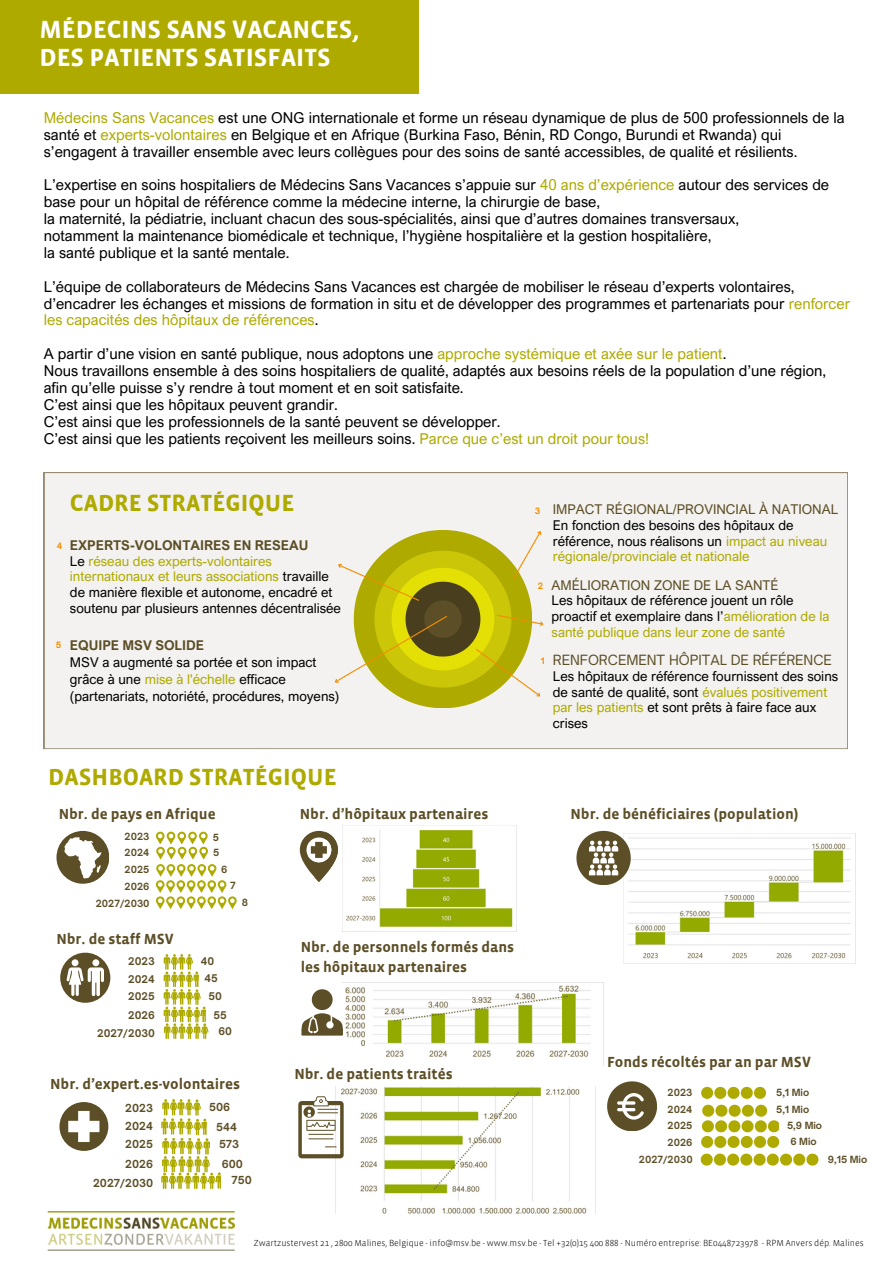
<style>
.page{position:relative;width:894px;height:1264px;background:#fff}
.page>*{position:absolute;margin:0;border:0;box-sizing:border-box;transform-origin:0 0}
.t1{font:700 25.5px/28.2px "Vista Sans";color:#fff}
.t2{font:700 24px "Vista Sans";color:#aeaa00}
.t3{font:15px/16.8px "Arial Nova";color:#000}
.t4{font:700 15px/20.2px "Vista Sans";color:#5c4e26}
.t5{font:13.5px/15.8px "Arial Nova";color:#000}
.t6{font:700 10.65px/18.9px "Open Sauce One";color:#5c4e26;text-align:right}
.t7{font:700 10.2px "Open Sauce One";color:#5c4e26}
.t8{font:700 9.45px "Open Sauce One";color:#5c4e26}
.t9{font:300 9px "Vista Sans";color:#000}
.t10{font:700 8.4px "Open Sauce One";color:#f28e00}
.s1{color:#aeaa00}
.s2{font-weight:700;color:#5c4e26}
.s3{color:#5c4e26}
.s4{font-family:"Open Sauce One";color:#5c4e26}
</style>
<div class="page">
<img style="left:47px;top:1211px;width:187px;height:39px">
<svg style="left:60px;top:952px;width:50px;height:50px"></svg>
<svg style="left:164px;top:954px;width:44px;height:84px"></svg>
<svg style="left:56px;top:830px;width:53px;height:53px"></svg>
<svg style="left:156px;top:831px;width:81px;height:78px"></svg>
<svg style="left:59px;top:1102px;width:49px;height:48px"></svg>
<svg style="left:161px;top:1099px;width:60px;height:89px"></svg>
<img style="left:342px;top:825px;width:174px;height:106px">
<svg style="left:300px;top:830px;width:38px;height:51px"></svg>
<img style="left:343px;top:982px;width:260px;height:75px">
<svg style="left:301px;top:989px;width:42px;height:46px"></svg>
<img style="left:335px;top:1086px;width:252px;height:127px">
<svg style="left:298px;top:1096px;width:45px;height:62px"></svg>
<img style="left:623px;top:833px;width:232px;height:130px">
<svg style="left:576px;top:830px;width:54px;height:54px"></svg>
<svg style="left:607px;top:1081px;width:49px;height:49px"></svg>
<svg style="left:700px;top:1153px;width:118px;height:12px"></svg>
<svg style="left:701px;top:1086px;width:64px;height:12px"></svg>
<svg style="left:701px;top:1104px;width:78px;height:43px"></svg>
<div style="left:0;top:0;width:418px;height:94px;background:#aeaa00"></div>
<div style="left:44px;top:472px;width:803px;height:277px;background:#f3f2f0"></div>
<svg style="left:332px;top:528px;width:213px;height:179px"></svg>
<p class="t1" style="left:40px;top:17px;width:321px">MÉDECINS SANS VACANCES,<br>DES PATIENTS SATISFAITS</p>
<p class="t3" style="left:44px;top:109px;width:802px"><span class="s1">Médecins Sans Vacances</span> est une ONG internationale et forme un réseau dynamique de plus de 500 professionnels de la santé et <span class="s1">experts-volontaires</span> en Belgique et en Afrique (Burkina Faso, Bénin, RD Congo, Burundi et Rwanda) qui s’engagent à travailler ensemble avec leurs collègues pour des soins de santé accessibles, de qualité et résilients.</p>
<p class="t3" style="left:44px;top:176px;width:786px">L’expertise en soins hospitaliers de Médecins Sans Vacances s’appuie sur <span class="s1">40 ans d’expérience</span> autour des services de base pour un hôpital de référence comme la médecine interne, la chirurgie de base,<br>la maternité, la pédiatrie, incluant chacun des sous-spécialités, ainsi que d’autres domaines transversaux,<br>notamment la maintenance biomédicale et technique, l’hygiène hospitalière et la gestion hospitalière,<br>la santé publique et la santé mentale.</p>
<p class="t3" style="left:44px;top:278px;width:807px">L’équipe de collaborateurs de Médecins Sans Vacances est chargée de mobiliser le réseau d’experts volontaires, d’encadrer les échanges et missions de formation in situ et de développer des programmes et partenariats pour <span class="s1">renforcer les capacités des hôpitaux de références</span>.</p>
<p class="t3" style="left:44px;top:345px;width:783px">A partir d’une vision en santé publique, nous adoptons une <span class="s1">approche systémique et axée sur le patient</span>.<br>Nous travaillons ensemble à des soins hospitaliers de qualité, adaptés aux besoins réels de la population d’une région, afin qu’elle puisse s’y rendre à tout moment et en soit satisfaite.<br>C’est ainsi que les hôpitaux peuvent grandir.<br>C’est ainsi que les professionnels de la santé peuvent se développer.<br>C’est ainsi que les patients reçoivent les meilleurs soins. <span class="s1">Parce que c’est un droit pour tous!</span></p>
<p class="t2" style="left:70px;top:493px;width:226px">CADRE STRATÉGIQUE</p>
<p class="t10" style="left:57px;top:540px;width:7px">4</p>
<p class="t10" style="left:56px;top:639px;width:7px">5</p>
<p class="t5" style="left:70px;top:537px;width:272px"><span class="s2">EXPERTS-VOLONTAIRES EN RESEAU<br></span>Le <span class="s1">réseau des experts-volontaires internationaux et leurs associations</span> travaille de manière flexible et autonome, encadré et soutenu par plusieurs antennes décentralisée</p>
<p class="t5" style="left:70px;top:636px;width:271px;line-height:16.8px"><span class="s2">EQUIPE MSV SOLIDE<br></span>MSV a augmenté sa portée et son impact grâce à une <span class="s1">mise à l'échelle</span> efficace (partenariats, notoriété, procédures, moyens)</p>
<p class="t2" style="left:48px;top:767px;width:290px">DASHBOARD STRATÉGIQUE</p>
<p class="t4" style="left:300px;top:804px;width:190px">Nbr. d’hôpitaux partenaires</p>
<p class="t4" style="left:59px;top:804px;width:158px">Nbr. de pays en Afrique</p>
<p class="t8" style="left:124px;top:830px;width:26px">2023</p>
<p class="t8" style="left:124px;top:847px;width:26px">2024</p>
<p class="t8" style="left:124px;top:863px;width:26px">2025</p>
<p class="t8" style="left:124px;top:880px;width:26px">2026</p>
<p class="t8" style="left:96px;top:897px;width:55px">2027/2030</p>
<p class="t4" style="left:56px;top:929px;width:119px">Nbr. de staff MSV</p>
<h1 class="t7" style="left:128px;top:955px;width:28px">2023</h1>
<h3 class="t7" style="left:128px;top:972px;width:28px">2024</h3>
<h3 class="t7" style="left:128px;top:989px;width:28px">2025</h3>
<h3 class="t7" style="left:128px;top:1008px;width:28px">2026</h3>
<h3 class="t7" style="left:97px;top:1026px;width:59px">2027/2030</h3>
<p class="t8" style="left:213px;top:831px;width:8px">5</p>
<h3 class="t8" style="left:213px;top:846px;width:8px">5</h3>
<p class="t8" style="left:221px;top:863px;width:8px">6</p>
<p class="t8" style="left:230px;top:879px;width:7px">7</p>
<p class="t8" style="left:242px;top:896px;width:8px">8</p>
<p class="t7" style="left:201px;top:954px;width:15px">40</p>
<p class="t7" style="left:204px;top:972px;width:15px">45</p>
<h1 class="t7" style="left:208px;top:990px;width:15px">50</h1>
<p class="t7" style="left:213px;top:1008px;width:15px">55</p>
<p class="t7" style="left:218px;top:1024px;width:15px">60</p>
<p class="t4" style="left:50px;top:1075px;width:191px">Nbr. d’expert.es-volontaires</p>
<h3 class="t6" style="left:125px;top:1098px;width:29px">2023</h3>
<h3 class="t6" style="left:209px;top:1097px;width:23px">506</h3>
<h3 class="t6" style="left:216px;top:1117px;width:22px">544</h3>
<h1 class="t6" style="left:219px;top:1134px;width:22px">573</h1>
<h2 class="t6" style="left:222px;top:1154px;width:23px">600</h2>
<p class="t6" style="left:231px;top:1170px;width:22px">750</p>
<h3 class="t6" style="left:125px;top:1116px;width:29px">2024</h3>
<p class="t6" style="left:125px;top:1134px;width:29px">2025</p>
<p class="t6" style="left:93px;top:1154px;width:62px">2026<br>2027/2030</p>
<p class="t4" style="left:300px;top:937px;width:215px">Nbr. de personnels formés dans les hôpitaux partenaires</p>
<p class="t4" style="left:294px;top:1065px;width:160px">Nbr. de patients traités</p>
<p class="t10" style="left:534px;top:505px;width:7px">3</p>
<p class="t5" style="left:552px;top:501px;width:287px"><span class="s3">IMPACT RÉGIONAL/PROVINCIAL À NATIONAL </span>En fonction des besoins des hôpitaux de référence, nous réalisons un <span class="s1">impact au niveau régionale/provinciale et nationale</span></p>
<p class="t5" style="left:551px;top:576px;width:279px"><span class="s3">AMÉLIORATION ZONE DE LA SANTÉ<br></span>Les hôpitaux de référence jouent un rôle proactif et exemplaire dans l’<span class="s1">amélioration de la santé publique dans leur zone de santé</span></p>
<h2 class="t5" style="left:552px;top:652px;width:287px"><span class="s4">RENFORCEMENT HÔPITAL DE RÉFÉRENCE </span>Les hôpitaux de référence fournissent des soins de santé de qualité, sont <span class="s1">évalués positivement par les patients</span> et sont prêts à faire face aux crises</h2>
<p class="t10" style="left:537px;top:580px;width:7px">2</p>
<h2 class="t10" style="left:540px;top:656px;width:5px">1</h2>
<p class="t4" style="left:570px;top:804px;width:229px">Nbr. de bénéficiaires (population)</p>
<p class="t4" style="left:607px;top:1052px;width:205px">Fonds récoltés par an par MSV</p>
<p class="t8" style="left:667px;top:1086px;width:26px">2023</p>
<p class="t8" style="left:667px;top:1103px;width:26px">2024</p>
<p class="t8" style="left:667px;top:1119px;width:26px">2025</p>
<p class="t8" style="left:667px;top:1136px;width:26px">2026</p>
<p class="t8" style="left:638px;top:1153px;width:55px">2027/2030</p>
<p class="t8" style="left:776px;top:1086px;width:35px">5,1 Mio</p>
<p class="t8" style="left:776px;top:1103px;width:35px">5,1 Mio</p>
<p class="t8" style="left:786px;top:1119px;width:37px">5,9 Mio</p>
<p class="t8" style="left:790px;top:1135px;width:28px">6 Mio</p>
<p class="t8" style="left:827px;top:1153px;width:41px">9,15 Mio</p>
<p class="t9" style="left:254px;top:1239px;width:611px">Zwartzustervest 21 , 2800 Malines, Belgique - info@msv.be - www.msv.be - Tel +32(0)15 400 888 - Numéro entreprise: BE0448723978 - RPM Anvers dép. Malines</p>
</div>
